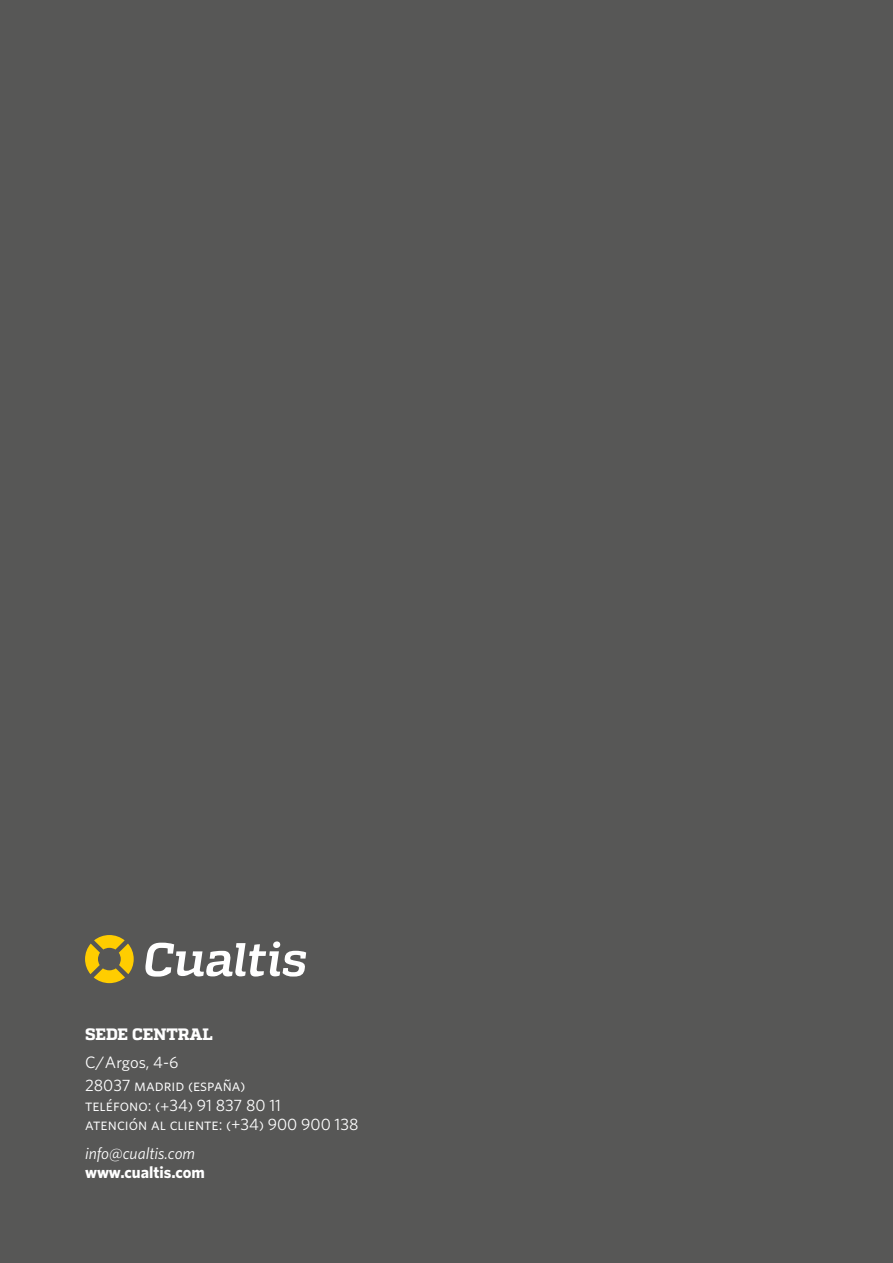
<style>
.page{position:relative;width:893px;height:1263px;background:#575756}
.page>*{position:absolute;margin:0;border:0;box-sizing:border-box;transform-origin:0 0}
.t1{font:16.5px "Whitney Book SC";color:#fff}
.t2{font:16.5px "Whitney";color:#fff}
.t3{font:italic 16.5px "Whitney";color:#fff}
.t4{font:700 16.5px "Whitney";color:#fff}
.t5{font:800 16.5px "Quadon";letter-spacing:-.005em;color:#fff}
.s1{font-family:"Whitney"}
.s2{font-family:"Whitney Book SC"}
</style>
<div class="page">
<svg style="left:145px;top:941px;width:161px;height:35px"></svg>
<svg style="left:85px;top:935px;width:49px;height:48px"></svg>
<p class="t5" style="left:85px;top:1024px;width:129px">SEDE CENTRAL</p>
<p class="t2" style="left:85px;top:1052px;width:95px">C/Argos, 4-6</p>
<p class="t1" style="left:85px;top:1075px;width:162px"><span class="s1">28037</span> madrid (españa)</p>
<p class="t2" style="left:85px;top:1095px;width:197px"><span class="s2">teléfono</span>: <span class="s2">(+</span>34<span class="s2">)</span> 91 837 80 11</p>
<p class="t1" style="left:85px;top:1115px;width:275px">atención al cliente: (<span class="s1">+34</span>) <span class="s1">900 900 138</span></p>
<p class="t3" style="left:85px;top:1143px;width:112px">info@cualtis.com</p>
<p class="t4" style="left:85px;top:1162px;width:121px">www.cualtis.com</p>
</div>
